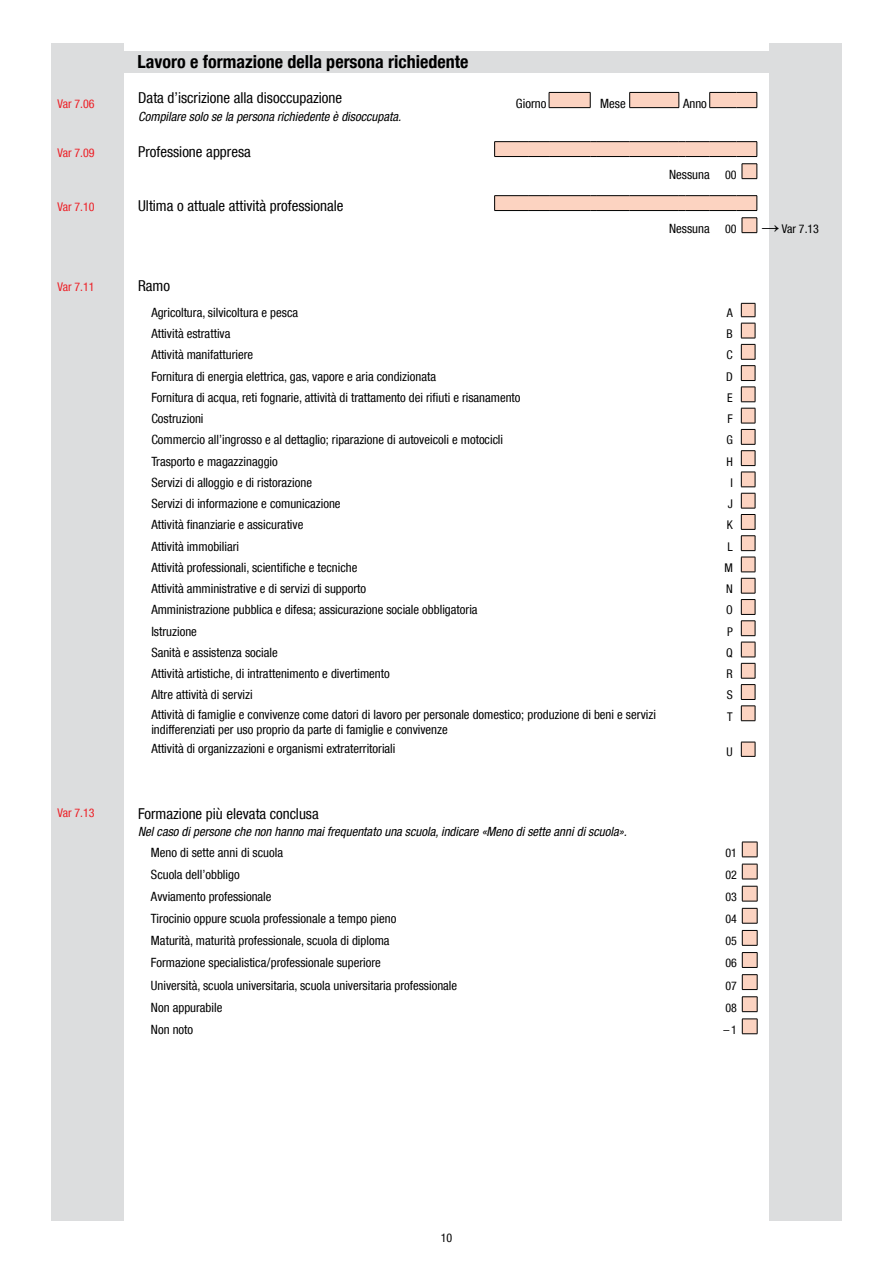
<style>
.page{position:relative;width:893px;height:1263px;background:#fff}
.page>*{position:absolute;margin:0;border:0;box-sizing:border-box;transform-origin:0 0}
.Text_10_12{font:700 condensed 18px "Helvetica Neue LT Com";color:#000}
.text_8_9{font:condensed 15px "Helvetica Neue LT Com";color:#000}
.text_8_9-2{font:condensed 12.75px "Helvetica Neue LT Com";color:#000}
.text_8_9-3{font:italic condensed 12.75px "Helvetica Neue LT Com";color:#000}
.text_8_9-4{font:condensed 12px "Helvetica Neue LT Com";color:#000}
.text_8_9-5{font:condensed 12px "Helvetica Neue LT Com";color:#ed1d24}
.s1{font-family:"Times New Roman";font-weight:700;font-stretch:normal;font-size:18px}
</style>
<div class="page">
<div style="left:51px;top:43px;width:72px;height:1177px;background:#dcddde"></div>
<div style="left:770px;top:43px;width:72px;height:1177px;background:#dcddde"></div>
<svg style="left:494px;top:92px;width:264px;height:141px"></svg>
<svg style="left:742px;top:842px;width:16px;height:192px"></svg>
<div style="left:118px;top:51px;width:657px;height:21px;background:#dcddde"></div>
<svg style="left:741px;top:303px;width:15px;height:454px"></svg>
<p class="Text_10_12" style="left:138px;top:51px;width:332px">Lavoro e formazione della persona richiedente</p>
<p class="text_8_9-5" style="left:57px;top:96px;width:39px">Var 7.06</p>
<p class="text_8_9" style="left:138px;top:89px;width:205px">Data d’iscrizione alla disoccupazione</p>
<p class="text_8_9-3" style="left:138px;top:109px;width:264px">Compilare solo se la persona richiedente è disoccupata.</p>
<p class="text_8_9-5" style="left:57px;top:145px;width:39px">Var 7.09</p>
<p class="text_8_9" style="left:138px;top:142px;width:114px">Professione appresa</p>
<p class="text_8_9-5" style="left:57px;top:199px;width:39px">Var 7.10</p>
<p class="text_8_9" style="left:138px;top:196px;width:207px">Ultima o attuale attività professionale</p>
<p class="text_8_9-2" style="left:516px;top:96px;width:32px">Giorno</p>
<p class="text_8_9-2" style="left:600px;top:96px;width:27px">Mese</p>
<p class="text_8_9-2" style="left:683px;top:96px;width:25px">Anno</p>
<p class="text_8_9-2" style="left:669px;top:167px;width:42px">Nessuna</p>
<p class="text_8_9-4" style="left:725px;top:167px;width:13px">00</p>
<p class="text_8_9-2" style="left:669px;top:221px;width:42px">Nessuna</p>
<p class="text_8_9-4" style="left:725px;top:221px;width:13px">00</p>
<p class="text_8_9-4" style="left:761px;top:221px;width:59px"><span class="s1">→</span> Var 7.13</p>
<p class="text_8_9-5" style="left:57px;top:280px;width:39px">Var 7.11</p>
<p class="text_8_9" style="left:138px;top:277px;width:33px">Ramo</p>
<p class="text_8_9-2" style="left:151px;top:305px;width:148px">Agricoltura, silvicoltura e pesca</p>
<p class="text_8_9-4" style="left:727px;top:305px;width:7px">A</p>
<p class="text_8_9-2" style="left:151px;top:326px;width:81px">Attività estrattiva</p>
<p class="text_8_9-4" style="left:727px;top:327px;width:8px">B</p>
<p class="text_8_9-2" style="left:151px;top:347px;width:103px">Attività manifatturiere</p>
<p class="text_8_9-4" style="left:727px;top:348px;width:8px">C</p>
<p class="text_8_9-2" style="left:151px;top:368px;width:286px">Fornitura di energia elettrica, gas, vapore e aria condizionata</p>
<p class="text_8_9-4" style="left:726px;top:369px;width:8px">D</p>
<p class="text_8_9-2" style="left:151px;top:390px;width:371px">Fornitura di acqua, reti fognarie, attività di trattamento dei rifiuti e risanamento</p>
<p class="text_8_9-4" style="left:727px;top:390px;width:7px">E</p>
<p class="text_8_9-2" style="left:151px;top:411px;width:54px">Costruzioni</p>
<p class="text_8_9-4" style="left:727px;top:412px;width:7px">F</p>
<p class="text_8_9-2" style="left:151px;top:432px;width:353px">Commercio all’ingrosso e al dettaglio; riparazione di autoveicoli e motocicli</p>
<p class="text_8_9-4" style="left:726px;top:433px;width:8px">G</p>
<p class="text_8_9-2" style="left:151px;top:454px;width:128px">Trasporto e magazzinaggio</p>
<p class="text_8_9-4" style="left:726px;top:454px;width:8px">H</p>
<p class="text_8_9-2" style="left:151px;top:475px;width:162px">Servizi di alloggio e di ristorazione</p>
<p class="text_8_9-4" style="left:730px;top:475px;width:4px">I</p>
<p class="text_8_9-2" style="left:151px;top:496px;width:191px">Servizi di informazione e comunicazione</p>
<p class="text_8_9-4" style="left:728px;top:497px;width:7px">J</p>
<p class="text_8_9-2" style="left:151px;top:517px;width:154px">Attività finanziarie e assicurative</p>
<p class="text_8_9-4" style="left:727px;top:518px;width:7px">K</p>
<p class="text_8_9-2" style="left:151px;top:539px;width:89px">Attività immobiliari</p>
<p class="text_8_9-4" style="left:727px;top:539px;width:7px">L</p>
<p class="text_8_9-2" style="left:151px;top:560px;width:208px">Attività professionali, scientifiche e tecniche</p>
<p class="text_8_9-4" style="left:724px;top:561px;width:10px">M</p>
<p class="text_8_9-2" style="left:151px;top:581px;width:216px">Attività amministrative e di servizi di supporto</p>
<p class="text_8_9-4" style="left:726px;top:582px;width:8px">N</p>
<p class="text_8_9-2" style="left:151px;top:602px;width:328px">Amministrazione pubblica e difesa; assicurazione sociale obbligatoria</p>
<p class="text_8_9-4" style="left:726px;top:603px;width:8px">O</p>
<p class="text_8_9-2" style="left:151px;top:624px;width:47px">Istruzione</p>
<p class="text_8_9-4" style="left:727px;top:624px;width:7px">P</p>
<p class="text_8_9-2" style="left:151px;top:645px;width:128px">Sanità e assistenza sociale</p>
<p class="text_8_9-4" style="left:726px;top:646px;width:8px">Q</p>
<p class="text_8_9-2" style="left:151px;top:666px;width:240px">Attività artistiche, di intrattenimento e divertimento</p>
<p class="text_8_9-4" style="left:727px;top:667px;width:8px">R</p>
<p class="text_8_9-2" style="left:151px;top:687px;width:103px">Altre attività di servizi</p>
<p class="text_8_9-4" style="left:727px;top:688px;width:7px">S</p>
<p class="text_8_9-2" style="left:151px;top:707px;width:506px">Attività di famiglie e convivenze come datori di lavoro per personale domestico; produzione di beni e servizi</p>
<p class="text_8_9-2" style="left:151px;top:722px;width:298px">indifferenziati per uso proprio da parte di famiglie e convivenze</p>
<p class="text_8_9-4" style="left:727px;top:709px;width:7px">T</p>
<p class="text_8_9-2" style="left:151px;top:741px;width:246px">Attività di organizzazioni e organismi extraterritoriali</p>
<p class="text_8_9-4" style="left:727px;top:745px;width:8px">U</p>
<p class="text_8_9-5" style="left:57px;top:806px;width:39px">Var 7.13</p>
<p class="text_8_9" style="left:138px;top:804px;width:182px">Formazione più elevata conclusa</p>
<p class="text_8_9-3" style="left:138px;top:824px;width:490px">Nel caso di persone che non hanno mai frequentato una scuola, indicare «Meno di sette anni di scuola».</p>
<p class="text_8_9-2" style="left:151px;top:845px;width:134px">Meno di sette anni di scuola</p>
<p class="text_8_9-4" style="left:725px;top:845px;width:13px">01</p>
<p class="text_8_9-2" style="left:151px;top:867px;width:90px">Scuola dell’obbligo</p>
<p class="text_8_9-4" style="left:725px;top:868px;width:13px">02</p>
<p class="text_8_9-2" style="left:151px;top:889px;width:122px">Avviamento professionale</p>
<p class="text_8_9-4" style="left:725px;top:890px;width:13px">03</p>
<p class="text_8_9-2" style="left:151px;top:911px;width:247px">Tirocinio oppure scuola professionale a tempo pieno</p>
<p class="text_8_9-4" style="left:725px;top:912px;width:13px">04</p>
<p class="text_8_9-2" style="left:151px;top:933px;width:240px">Maturità, maturità professionale, scuola di diploma</p>
<p class="text_8_9-4" style="left:725px;top:934px;width:13px">05</p>
<p class="text_8_9-2" style="left:151px;top:955px;width:231px">Formazione specialistica/professionale superiore</p>
<p class="text_8_9-4" style="left:725px;top:956px;width:13px">06</p>
<p class="text_8_9-2" style="left:151px;top:977px;width:308px">Università, scuola universitaria, scuola universitaria professionale</p>
<p class="text_8_9-4" style="left:725px;top:978px;width:13px">07</p>
<p class="text_8_9-2" style="left:151px;top:1000px;width:73px">Non appurabile</p>
<p class="text_8_9-4" style="left:725px;top:1000px;width:13px">08</p>
<p class="text_8_9-2" style="left:151px;top:1022px;width:44px">Non noto</p>
<p class="text_8_9-4" style="left:723px;top:1022px;width:15px">–1</p>
<p class="text_8_9-4" style="left:441px;top:1230px;width:13px">10</p>
</div>
